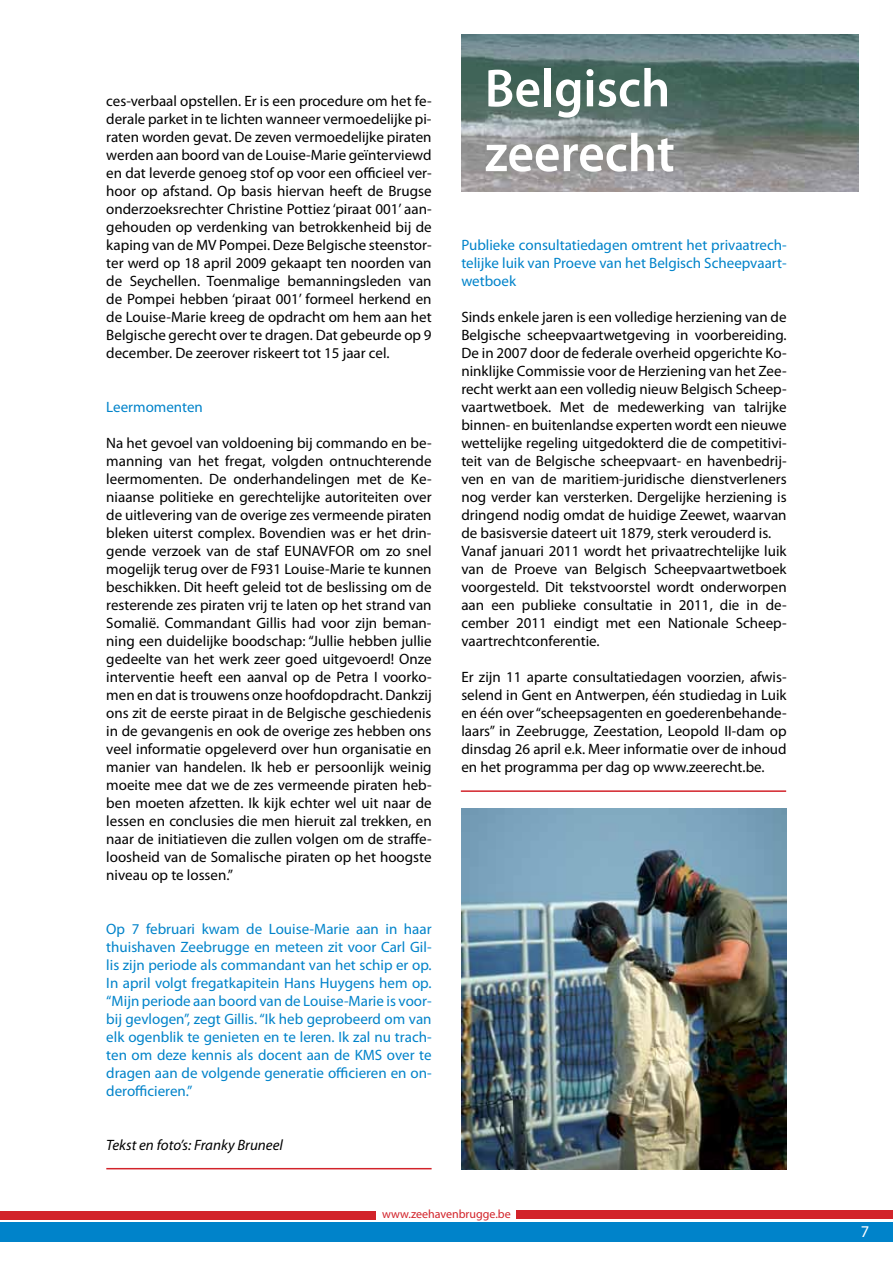
<style>
.page{position:relative;width:893px;height:1263px;background:#fff}
.page>*{position:absolute;margin:0;border:0;box-sizing:border-box;transform-origin:0 0}
.t1{font:600 54px/64.8px "Myriad Pro";color:#fff;scale:.95 1}
.t2{font:16.5px "Myriad Pro";color:#fff}
.t3{font:15px/18px "Myriad Pro";color:#000;text-align:justify}
.t4{font:15px/18px "Myriad Pro";color:#0083ca;text-align:justify}
.t5{font:italic 15px "Myriad Pro";color:#000}
.t6{font:12px "Myriad Pro";color:#d2232a}
</style>
<div class="page">
<div style="left:0;top:1222px;width:893px;height:20px;background:#0083ca"></div>
<div style="left:0;top:1211px;width:376px;height:8px;background:#d2232a"></div>
<div style="left:517px;top:1211px;width:376px;height:8px;background:#d2232a"></div>
<img style="left:461px;top:34px;width:398px;height:157px">
<img style="left:461px;top:808px;width:325px;height:361px">
<hr style="left:106px;top:1168px;width:326px;height:1px;background:#d2232a">
<hr style="left:461px;top:790px;width:325px;height:2px;background:#d2232a">
<p class="t3" style="left:106px;top:93px;width:327px">ces-verbaal opstellen. Er is een procedure om het fe&shy;derale parket in te lichten wanneer vermoedelijke pi&shy;raten worden gevat. De zeven vermoedelijke piraten werden aan boord van de Louise-Marie geïnterviewd en dat leverde genoeg stof op voor een officieel ver&shy;hoor op afstand. Op basis hiervan heeft de Brugse onderzoeksrechter Christine Pottiez ‘piraat 001’ aan&shy;gehouden op verdenking van betrokkenheid bij de kaping van de MV Pompei. Deze Belgische steenstor&shy;ter werd op 18 april 2009 gekaapt ten noorden van de Seychellen. Toenmalige bemanningsleden van de Pompei hebben ‘piraat 001’ formeel herkend en de Louise-Marie kreeg de opdracht om hem aan het Belgische gerecht over te dragen. Dat gebeurde op 9 december. De zeerover riskeert tot 15 jaar cel.</p>
<p class="t4" style="left:106px;top:399px;width:98px">Leermomenten</p>
<p class="t3" style="left:106px;top:435px;width:327px">Na het gevoel van voldoening bij commando en be&shy;manning van het fregat, volgden ontnuchterende leermomenten. De onderhandelingen met de Ke&shy;niaanse politieke en gerechtelijke autoriteiten over de uitlevering van de overige zes vermeende piraten bleken uiterst complex. Bovendien was er het drin&shy;gende verzoek van de staf EUNAVFOR om zo snel mogelijk terug over de F931 Louise-Marie te kunnen beschikken. Dit heeft geleid tot de beslissing om de resterende zes piraten vrij te laten op het strand van Somalië. Commandant Gillis had voor zijn beman&shy;ning een duidelijke boodschap: “Jullie hebben jullie gedeelte van het werk zeer goed uitgevoerd! Onze interventie heeft een aanval op de Petra I voorko&shy;men en dat is trouwens onze hoofdopdracht. Dankzij ons zit de eerste piraat in de Belgische geschiedenis in de gevangenis en ook de overige zes hebben ons veel informatie opgeleverd over hun organisatie en manier van handelen. Ik heb er persoonlijk weinig moeite mee dat we de zes vermeende piraten heb&shy;ben moeten afzetten. Ik kijk echter wel uit naar de lessen en conclusies die men hieruit zal trekken, en naar de initiatieven die zullen volgen om de straffe&shy;loosheid van de Somalische piraten op het hoogste niveau op te lossen.”</p>
<p class="t4" style="left:106px;top:921px;width:327px">Op 7 februari kwam de Louise-Marie aan in haar thuishaven Zeebrugge en meteen zit voor Carl Gil&shy;lis zijn periode als commandant van het schip er op.<br>In april volgt fregatkapitein Hans Huygens hem op. “Mijn periode aan boord van de Louise-Marie is voor&shy;bij gevlogen”, zegt Gillis. “Ik heb geprobeerd om van elk ogenblik te genieten en te leren. Ik zal nu trach&shy;ten om deze kennis als docent aan de KMS over te dragen aan de volgende generatie officieren en on&shy;derofficieren.”</p>
<p class="t5" style="left:106px;top:1137px;width:178px">Tekst en foto’s: Franky Bruneel</p>
<h1 class="t1" style="left:485px;top:57px;width:202px">Belgisch zeerecht</h1>
<p class="t4" style="left:461px;top:237px;width:327px">Publieke consultatiedagen omtrent het privaatrech&shy;telijke luik van Proeve van het Belgisch Scheepvaart&shy;wetboek</p>
<p class="t3" style="left:461px;top:309px;width:327px;text-align:left">Sinds enkele jaren is een volledige herziening van de Belgische scheepvaartwetgeving in voorbereiding.<br>De in 2007 door de federale overheid opgerichte Ko&shy;ninklijke Commissie voor de Herziening van het Zee&shy;recht werkt aan een volledig nieuw Belgisch Scheep&shy;vaartwetboek. Met de medewerking van talrijke binnen- en buitenlandse experten wordt een nieuwe wettelijke regeling uitgedokterd die de competitivi&shy;teit van de Belgische scheepvaart- en havenbedrij&shy;ven en van de maritiem-juridische dienstverleners nog verder kan versterken. Dergelijke herziening is dringend nodig omdat de huidige Zeewet, waarvan de basisversie dateert uit 1879, sterk verouderd is.<br>Vanaf januari 2011 wordt het privaatrechtelijke luik van de Proeve van Belgisch Scheepvaartwetboek voorgesteld. Dit tekstvoorstel wordt onderworpen aan een publieke consultatie in 2011, die in de&shy;cember 2011 eindigt met een Nationale Scheep&shy;vaartrechtconferentie.</p>
<p class="t3" style="left:461px;top:669px;width:327px">Er zijn 11 aparte consultatiedagen voorzien, afwis&shy;selend in Gent en Antwerpen, één studiedag in Luik en één over “scheepsagenten en goederenbehande&shy;laars” in Zeebrugge, Zeestation, Leopold II-dam op dinsdag 26 april e.k. Meer informatie over de inhoud en het programma per dag op www.zeerecht.be.</p>
<p class="t6" style="left:382px;top:1207px;width:130px">www.zeehavenbrugge.be</p>
<p class="t2" style="left:861px;top:1223px;width:10px">7</p>
</div>
